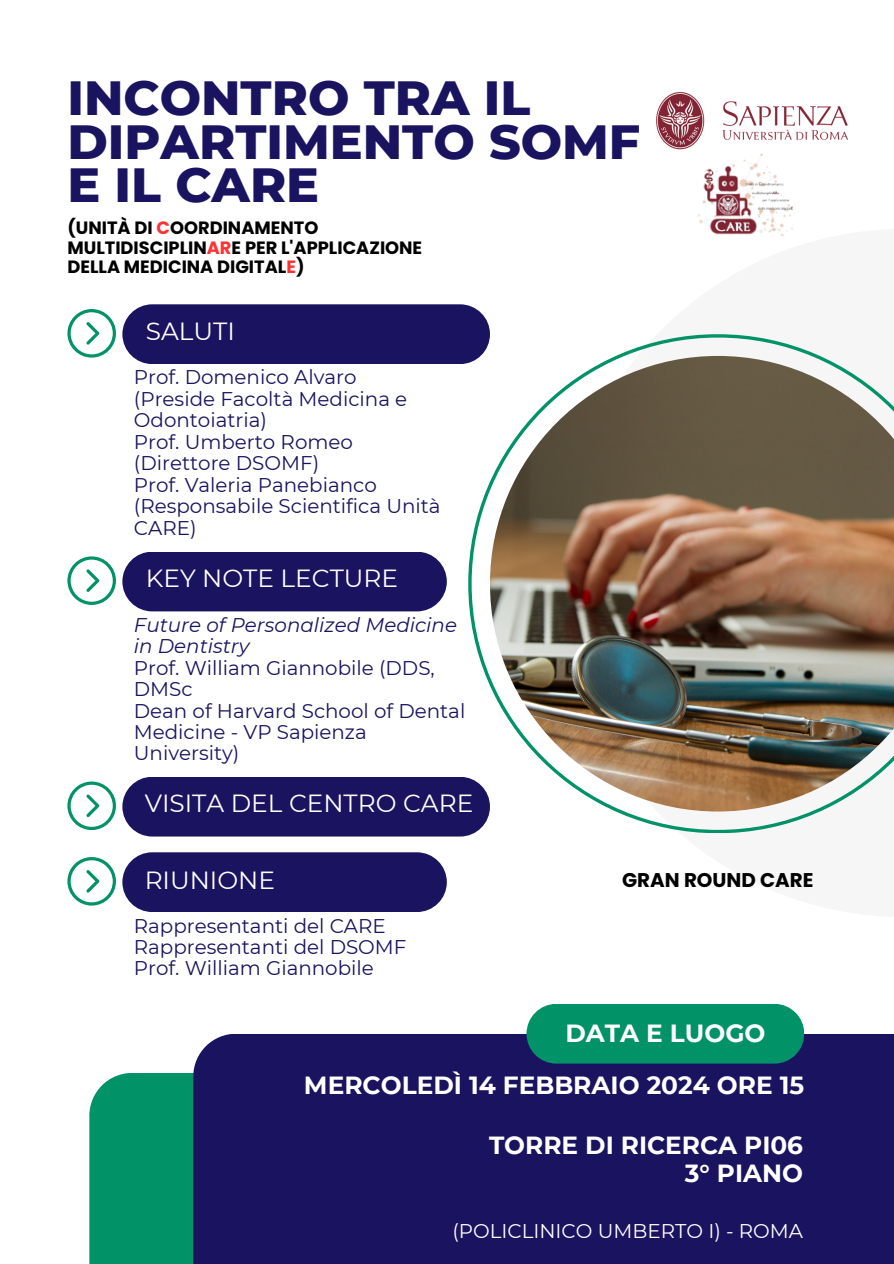
<style>
.page{position:relative;width:894px;height:1264px;background:#fff}
.page>*{position:absolute;margin:0;border:0;box-sizing:border-box;transform-origin:0 0}
.t1{font:800 48.9px/43.8px "Montserrat";color:#191360}
.t2{font:700 24.75px/27.9px "Montserrat";color:#fff;text-align:right}
.t3{font:24.75px "Montserrat";color:#fff}
.t4{font:19.8px/21.3px "Montserrat";color:#191360}
.t5{font:19.8px "Montserrat";color:#fff}
.t6{font:700 19.8px "Poppins";color:#000}
.t7{font:700 17.85px "Poppins";color:#000}
.s1{color:#ff3131}
.s2{font-style:italic}
</style>
<div class="page">
<svg style="left:67px;top:309px;width:49px;height:48px"></svg>
<svg style="left:468px;top:334px;width:353px;height:498px"></svg>
<img style="left:490px;top:356px;width:403px;height:455px">
<div style="left:89px;top:1073px;width:104px;height:190px;background:#019268"></div>
<div style="left:193px;top:1034px;width:700px;height:229px;background:#191360"></div>
<div style="left:526px;top:1003px;width:278px;height:60px;background:#019268;border-radius:30px"></div>
<div style="left:122px;top:304px;width:368px;height:60px;background:#191360;border-radius:30px"></div>
<img style="left:657px;top:91px;width:185px;height:19px">
<svg style="left:67px;top:556px;width:49px;height:49px"></svg>
<div style="left:122px;top:551px;width:324px;height:60px;background:#191360;border-radius:30px"></div>
<div style="left:122px;top:776px;width:368px;height:60px;background:#191360;border-radius:30px"></div>
<svg style="left:67px;top:781px;width:79px;height:124px"></svg>
<div style="left:122px;top:852px;width:324px;height:60px;background:#191360;border-radius:30px"></div>
<img style="left:656px;top:110px;width:192px;height:127px">
<p class="t1" style="left:67px;top:75px;width:574px">INCONTRO TRA IL<br>DIPARTIMENTO SOMF<br>E IL CARE</p>
<h6 class="t7" style="left:67px;top:215px;width:252px">(UNITÀ DI <span class="s1">C</span>OORDINAMENTO</h6>
<p class="t7" style="left:67px;top:235px;width:356px">MULTIDISCIPLIN<span class="s1">AR</span>E PER L'APPLICAZIONE</p>
<h3 class="t7" style="left:67px;top:254px;width:238px">DELLA MEDICINA DIGITAL<span class="s1">E</span>)</h3>
<p class="t3" style="left:146px;top:316px;width:90px">SALUTI</p>
<p class="t4" style="left:134px;top:366px;width:308px">Prof. Domenico Alvaro (Preside Facoltà Medicina e<br>Odontoiatria)<br>Prof. Umberto Romeo (Direttore DSOMF)<br>Prof. Valeria Panebianco (Responsabile Scientifica Unità<br>CARE)</p>
<p class="t3" style="left:146px;top:563px;width:254px">KEY NOTE LECTURE</p>
<h3 class="t4" style="left:134px;top:614px;width:333px"><span class="s2">Future of Personalized Medicine in Dentistry<br></span>Prof. William Giannobile (DDS,<br>DMSc<br>Dean of Harvard School of Dental<br>Medicine - VP Sapienza<br>University)</h3>
<h6 class="t3" style="left:145px;top:788px;width:330px">VISITA DEL CENTRO CARE</h6>
<p class="t3" style="left:145px;top:864px;width:132px">RIUNIONE</p>
<h3 class="t4" style="left:134px;top:914px;width:274px">Rappresentanti del CARE<br>Rappresentanti del DSOMF<br>Prof. William Giannobile</h3>
<p class="t6" style="left:622px;top:866px;width:193px">GRAN ROUND CARE</p>
<h4 class="t2" style="left:565px;top:1018px;width:201px">DATA E LUOGO</h4>
<p class="t2" style="left:304px;top:1071px;width:501px">MERCOLEDÌ 14 FEBBRAIO 2024 ORE 15</p>
<p class="t2" style="left:489px;top:1131px;width:315px">TORRE DI RICERCA PI06<br>3° PIANO</p>
<p class="t5" style="left:452px;top:1218px;width:352px">(POLICLINICO UMBERTO I) - ROMA</p>
</div>
